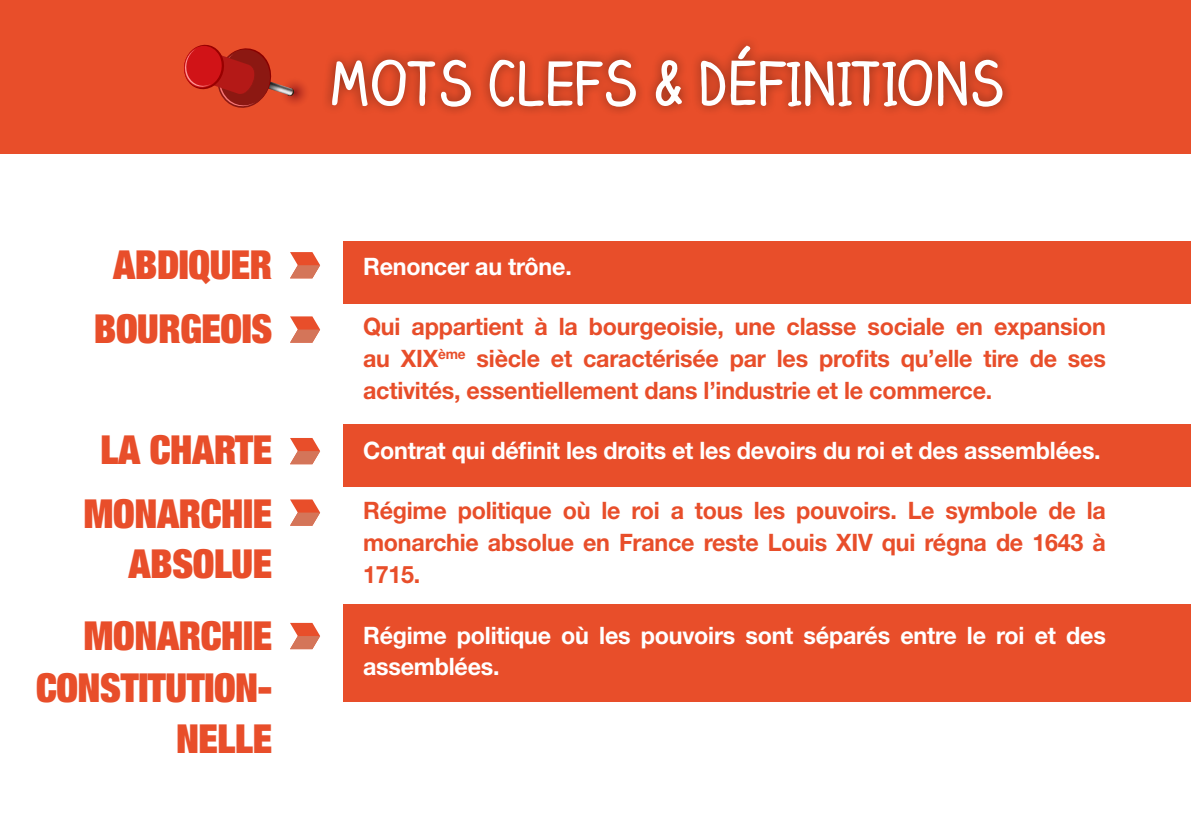
<style>
.page{position:relative;width:1191px;height:840px;background:#fff}
.page>*{position:absolute;margin:0;border:0;box-sizing:border-box;transform-origin:0 0}
.t1{font:700 58px "Claire Hand";letter-spacing:-.01em;color:#fff}
.t2{font:900 condensed 40px/63.8px "Helvetica Neue LT Std";letter-spacing:-.01em;color:#e84e2a;text-align:center}
.t3{font:700 24px/31.8px "Helvetica Neue LT Std";letter-spacing:-.01em;color:#e84e2a;text-align:justify}
.t4{font:700 24px/31.8px "Helvetica Neue LT Std";letter-spacing:-.01em;color:#fff}
</style>
<div class="page">
<div style="left:0;top:0;width:1191px;height:153px;background:#e84e2a"></div>
<div style="left:344px;top:604px;width:847px;height:97px;background:#e84e2a"></div>
<div style="left:343px;top:240px;width:848px;height:63px;background:#e84e2a"></div>
<div style="left:343px;top:424px;width:848px;height:62px;background:#e84e2a"></div>
<svg style="left:290px;top:252px;width:30px;height:26px"></svg>
<svg style="left:290px;top:438px;width:30px;height:26px"></svg>
<svg style="left:290px;top:316px;width:30px;height:26px"></svg>
<svg style="left:290px;top:499px;width:30px;height:26px"></svg>
<svg style="left:290px;top:622px;width:30px;height:26px"></svg>
<svg style="left:279px;top:76px;width:31px;height:32px"></svg>
<div style="left:321px;top:35px;width:692px;height:82px;background:#000;opacity:.4"></div>
<svg style="left:287px;top:88px;width:8px;height:8px"></svg>
<img style="left:275px;top:77px;width:18px;height:18px">
<svg style="left:184px;top:44px;width:91px;height:64px"></svg>
<h2 class="t2" style="left:94px;top:232px;width:179px">ABDIQUER<br>BOURGEOIS</h2>
<h2 class="t2" style="left:83px;top:417px;width:190px">LA CHARTE<br>MONARCHIE</h2>
<h2 class="t2" style="left:83px;top:527px;width:190px;line-height:71.6px;text-align:right">ABSOLUE<br>MONARCHIE</h2>
<h2 class="t2" style="left:36px;top:660px;width:238px;line-height:51.4px;text-align:right">CONSTITUTION-<br>NELLE</h2>
<h1 class="t1" style="left:328px;top:43px;width:677px">MOTS CLEFS &amp; DÉFINITIONS</h1>
<p class="t4" style="left:363px;top:250px;width:210px">Renoncer au trône.</p>
<p class="t3" style="left:363px;top:310px;width:744px">Qui appartient à la bourgeoisie, une classe sociale en expansion au XIX<sup>ème</sup> siècle et caractérisée par les profits qu’elle tire de ses activités, essentiellement dans l’industrie et le commerce.</p>
<p class="t4" style="left:363px;top:434px;width:739px">Contrat qui définit les droits et les devoirs du roi et des assemblées.</p>
<p class="t3" style="left:363px;top:494px;width:744px">Régime politique où le roi a tous les pouvoirs. Le symbole de la monarchie absolue en France reste Louis XIV qui régna de 1643 à 1715.</p>
<p class="t4" style="left:363px;top:618px;width:744px">Régime politique où les pouvoirs sont séparés entre le roi et des assemblées.</p>
</div>
